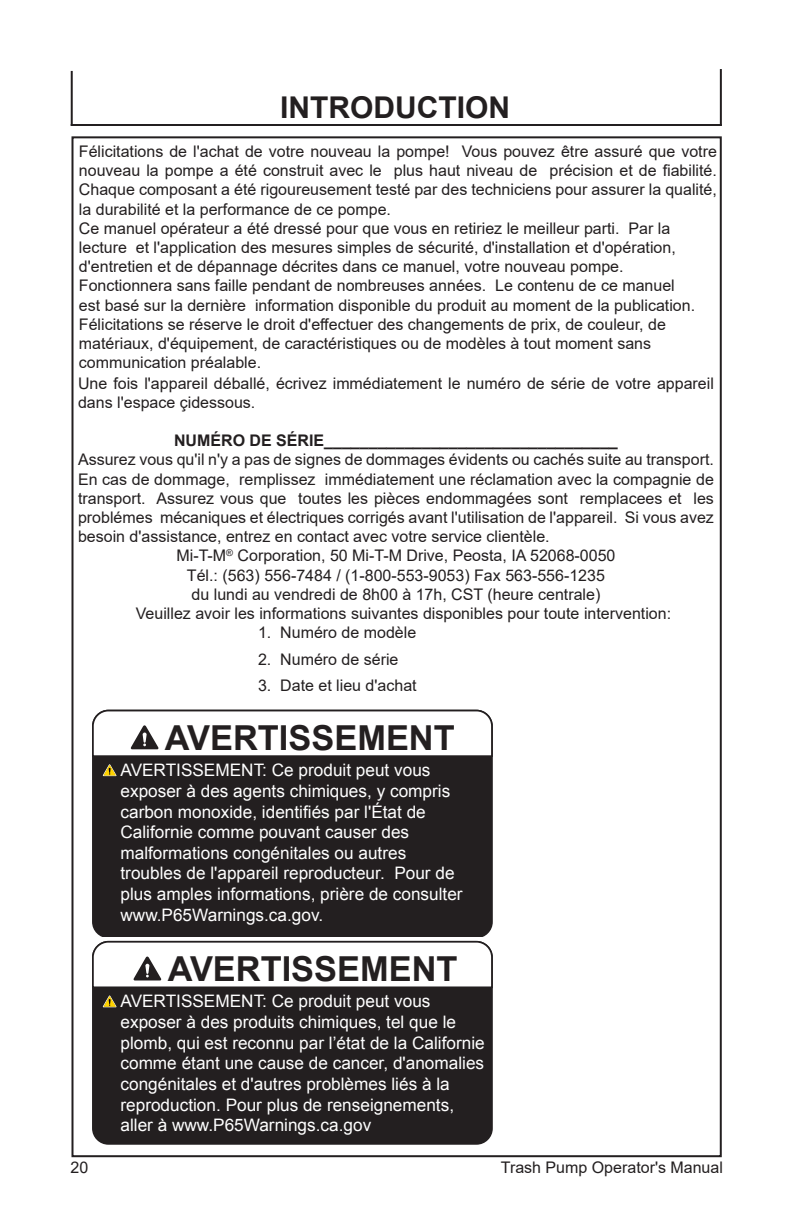
<style>
.page{position:relative;width:792px;height:1224px;background:#fff}
.page>*{position:absolute;margin:0;border:0;box-sizing:border-box;transform-origin:0 0}
.t1{font:700 34.4px "Arial";color:#231f20}
.TOC_title{font:700 30px "Arial";color:#231f20}
.t2{font:17.2px/20.6px "Arial";color:#fff}
.Subhead_2{font:16px/19.2px "Arial";color:#231f20;text-align:justify}
.text_flush_left{font:16px "Arial";color:#231f20}
.t3{font:700 16px "Arial";color:#231f20}
</style>
<div class="page">
<hr style="left:720px;top:69px;width:2px;height:57px;background:#231f20">
<hr style="left:71px;top:71px;width:2px;height:55px;background:#231f20">
<hr style="left:71px;top:124px;width:651px;height:2px;background:#231f20">
<div style="left:93px;top:942px;width:399px;height:202px;background:#231f20;border-radius:15px"></div>
<div style="left:92px;top:941px;width:401px;height:204px;border:2px solid #231f20;border-radius:15px"></div>
<svg style="left:103px;top:996px;width:14px;height:11px"></svg>
<svg style="left:92px;top:940px;width:401px;height:49px;background:#e6e5e5"></svg>
<div style="left:92px;top:758px;width:401px;height:179px;background:#231f20"></div>
<svg style="left:103px;top:764px;width:14px;height:12px"></svg>
<svg style="left:92px;top:709px;width:401px;height:49px"></svg>
<p class="TOC_title" style="left:280px;top:86px;width:231px">INTRODUCTION</p>
<p class="Subhead_2" style="left:79px;top:142px;width:640px">Félicitations de l'achat de votre nouveau la pompe! Vous pouvez être assuré que votre nouveau la pompe a été construit avec le plus haut niveau de précision et de fiabilité.<br>Chaque composant a été rigoureusement testé par des techniciens pour assurer la qualité, la durabilité et la performance de ce pompe.</p>
<p class="Subhead_2" style="left:79px;top:219px;width:618px;text-align:left">Ce manuel opérateur a été dressé pour que vous en retiriez le meilleur parti. Par la lecture et l'application des mesures simples de sécurité, d'installation et d'opération, d'entretien et de dépannage décrites dans ce manuel, votre nouveau pompe.<br>Fonctionnera sans faille pendant de nombreuses années. Le contenu de ce manuel est basé sur la dernière information disponible du produit au moment de la publication.<br>Félicitations se réserve le droit d'effectuer des changements de prix, de couleur, de matériaux, d'équipement, de caractéristiques ou de modèles à tout moment sans communication préalable.</p>
<p class="Subhead_2" style="left:78px;top:373px;width:637px">Une fois l'appareil déballé, écrivez immédiatement le numéro de série de votre appareil dans l'espace çidessous.</p>
<p class="t3" style="left:174px;top:429px;width:445px">NUMÉRO DE SÉRIE_________________________________</p>
<p class="Subhead_2" style="left:78px;top:450px;width:637px">Assurez vous qu'il n'y a pas de signes de dommages évidents ou cachés suite au transport.<br>En cas de dommage, remplissez immédiatement une réclamation avec la compagnie de transport. Assurez vous que toutes les pièces endommagées sont remplacees et les problémes mécaniques et électriques corrigés avant l'utilisation de l'appareil. Si vous avez besoin d'assistance, entrez en contact avec votre service clientèle.</p>
<p class="Subhead_2" style="left:176px;top:546px;width:441px">Mi-T-M<sup>®</sup> Corporation, 50 Mi-T-M Drive, Peosta, IA 52068-0050</p>
<p class="Subhead_2" style="left:187px;top:565px;width:419px">Tél.: (563) 556-7484 / (1-800-553-9053) Fax 563-556-1235</p>
<p class="Subhead_2" style="left:192px;top:585px;width:410px">du lundi au vendredi de 8h00 à 17h, CST (heure centrale)</p>
<p class="Subhead_2" style="left:136px;top:604px;width:537px">Veuillez avoir les informations suivantes disponibles pour toute intervention:</p>
<p class="text_flush_left" style="left:258px;top:622px;width:160px">1. Numéro de modèle</p>
<p class="text_flush_left" style="left:258px;top:648px;width:142px">2. Numéro de série</p>
<p class="text_flush_left" style="left:258px;top:674px;width:160px">3. Date et lieu d'achat</p>
<p class="t1" style="left:165px;top:715px;width:291px">AVERTISSEMENT</p>
<p class="t2" style="left:121px;top:760px;width:344px">AVERTISSEMENT: Ce produit peut vous exposer à des agents chimiques, y compris carbon monoxide, identifiés par l'État de Californie comme pouvant causer des malformations congénitales ou autres troubles de l'appareil reproducteur. Pour de plus amples informations, prière de consulter www.P65Warnings.ca.gov.</p>
<p class="t1" style="left:168px;top:946px;width:291px">AVERTISSEMENT</p>
<p class="t2" style="left:121px;top:991px;width:366px">AVERTISSEMENT: Ce produit peut vous exposer à des produits chimiques, tel que le plomb, qui est reconnu par l’état de la Californie comme étant une cause de cancer, d'anomalies congénitales et d'autres problèmes liés à la reproduction. Pour plus de renseignements, aller à www.P65Warnings.ca.gov</p>
<p class="Subhead_2" style="left:70px;top:1158px;width:19px">20</p>
<p class="Subhead_2" style="left:501px;top:1158px;width:224px">Trash Pump Operator's Manual</p>
</div>
